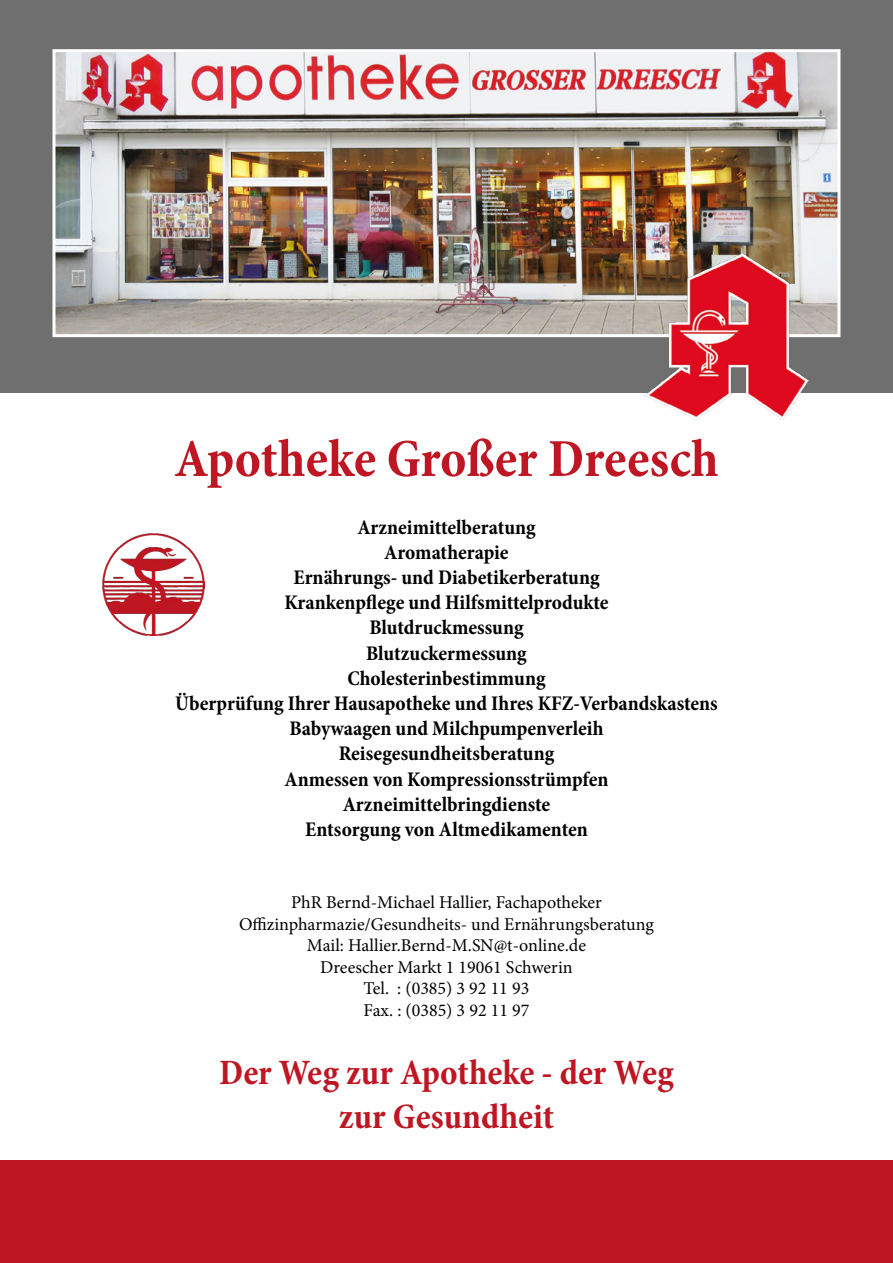
<style>
.page{position:relative;width:893px;height:1263px;background:#fff}
.page>*{position:absolute;margin:0;border:0;box-sizing:border-box;transform-origin:0 0}
.t1{font:700 condensed 54px "Minion Pro";color:#be1622}
.t2{font:700 condensed 36px/43.2px "Minion Pro";color:#be1622;text-align:center}
.t3{font:700 condensed 21px/25.2px "Minion Pro";color:#000;text-align:center}
.t4{font:18px/21.6px "Minion Pro";color:#000;text-align:center}
</style>
<div class="page">
<div style="left:0;top:0;width:893px;height:392px;background:#706f6f"></div>
<img style="left:56px;top:53px;width:780px;height:280px">
<div style="left:52px;top:49px;width:788px;height:288px;border:3px solid #fff"></div>
<div style="left:0;top:1161px;width:893px;height:102px;background:#be1622"></div>
<img style="left:644px;top:253px;width:164px;height:166px">
<img style="left:102px;top:533px;width:102px;height:102px">
<h1 class="t1" style="left:174px;top:421px;width:546px">Apotheke Großer Dreesch</h1>
<p class="t3" style="left:175px;top:514px;width:544px">Arzneimittelberatung<br>Aromatherapie<br>Ernährungs- und Diabetikerberatung<br>Krankenpflege und Hilfsmittelprodukte<br>Blutdruckmessung<br>Blutzuckermessung<br>Cholesterinbestimmung<br>Überprüfung Ihrer Hausapotheke und Ihres KFZ-Verbandskastens<br>Babywaagen und Milchpumpenverleih<br>Reisegesundheitsberatung<br>Anmessen von Kompressionsstrümpfen<br>Arzneimittelbringdienste<br>Entsorgung von Altmedikamenten</p>
<p class="t4" style="left:239px;top:891px;width:416px">PhR Bernd-Michael Hallier, Fachapotheker Offizinpharmazie/Gesundheits- und Ernährungsberatung Mail: Hallier.Bernd-M.SN@t-online.de<br>Dreescher Markt 1 19061 Schwerin<br>Tel. : (0385) 3 92 11 93<br>Fax. : (0385) 3 92 11 97</p>
<h2 class="t2" style="left:219px;top:1051px;width:456px">Der Weg zur Apotheke - der Weg zur Gesundheit</h2>
</div>
